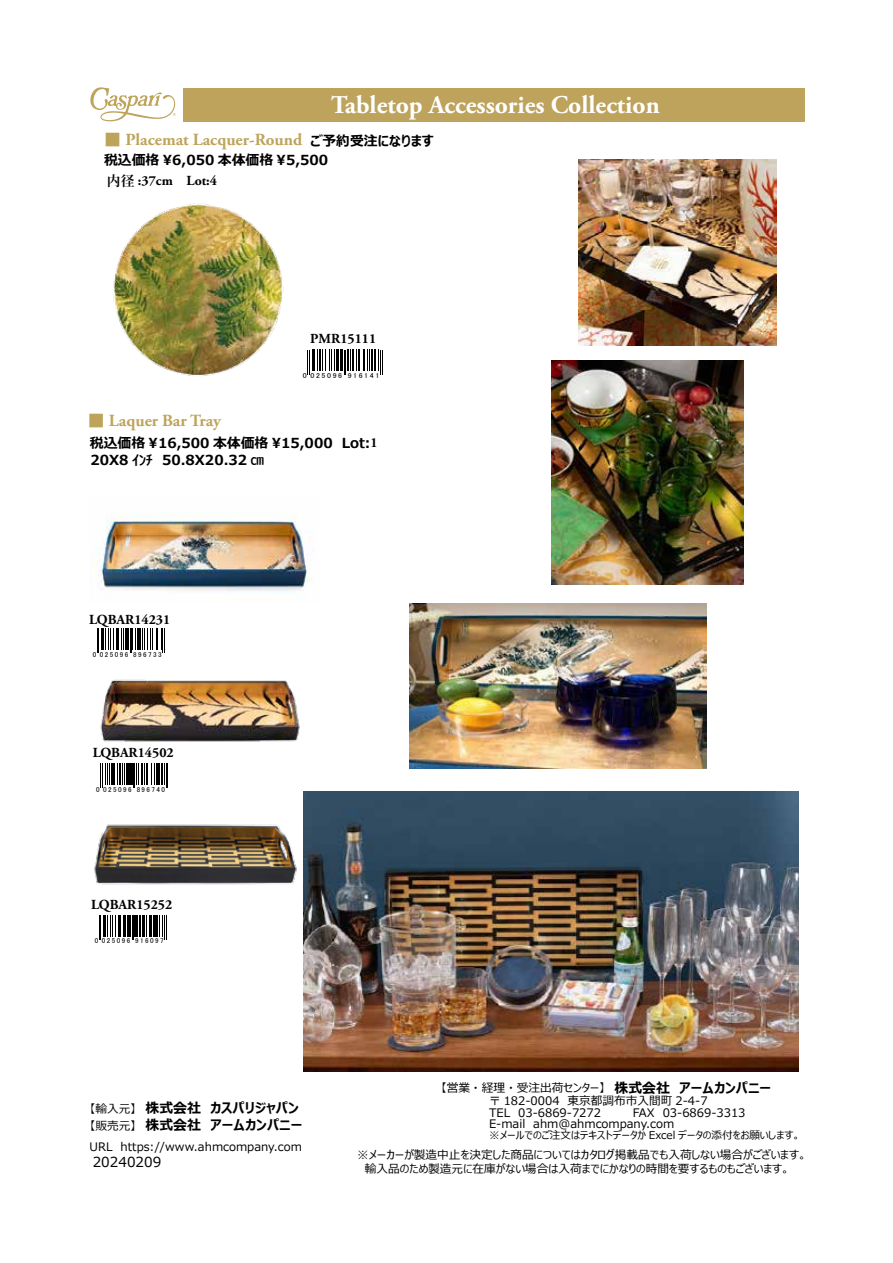
<style>
.page{position:relative;width:893px;height:1263px;background:#fff}
.page>*{position:absolute;margin:0;border:0;box-sizing:border-box;transform-origin:0 0}
.t1{font:700 25.5px "Adobe Garamond Pro";color:#fff}
.t2{font:700 16.95px "Adobe Garamond Pro";color:#bea45b}
.t3{font:700 13.8px "Meiryo UI";color:#000}
.t4{font:700 13.8px "Adobe Garamond Pro";color:#000}
.t5{font:13.8px "Meiryo UI";color:#000}
.t6{font:11.7px "Meiryo UI";color:#000}
.t7{font:10.65px "Meiryo UI";color:#000}
.t8{font:7.05px "MS UI Gothic";letter-spacing:.2em;color:#000}
.t9{font:7.05px "MS UI Gothic";letter-spacing:.2em;color:#000;scale:1.11 1}
.s1{font-family:"Koz Min Pro";font-weight:400}
.s2{font-family:"Koz Min Pro"}
.s3{font-family:"Adobe Garamond Pro"}
.s4{font-weight:400;font-size:11.7px}
.s5{font-weight:700;font-size:13.8px}
</style>
<div class="page">
<img style="left:93px;top:513px;width:219px;height:78px">
<img style="left:100px;top:679px;width:200px;height:63px">
<img style="left:94px;top:824px;width:203px;height:61px">
<svg style="left:97px;top:628px;width:68px;height:25px"></svg>
<svg style="left:100px;top:763px;width:68px;height:25px"></svg>
<svg style="left:99px;top:915px;width:68px;height:25px"></svg>
<img style="left:113px;top:204px;width:171px;height:172px">
<svg style="left:307px;top:350px;width:76px;height:24px"></svg>
<img style="left:409px;top:603px;width:298px;height:165px">
<img style="left:551px;top:361px;width:193px;height:223px">
<div style="left:183px;top:88px;width:621px;height:33px;background:#bda35c"></div>
<svg style="left:90px;top:87px;width:86px;height:35px"></svg>
<img style="left:578px;top:160px;width:199px;height:185px">
<img style="left:303px;top:791px;width:496px;height:280px">
<h1 class="t1" style="left:331px;top:90px;width:330px">Tabletop Accessories Collection</h1>
<p class="t3" style="left:310px;top:132px;width:125px">ご予約受注になります</p>
<h2 class="t2" style="left:104px;top:130px;width:200px"><span class="s1">■</span> Placemat Lacquer-Round</h2>
<p class="t4" style="left:107px;top:173px;width:112px"><span class="s2">内径</span> :37cm Lot:4</p>
<p class="t3" style="left:104px;top:150px;width:226px">税込価格 \6,050 本体価格 \5,500</p>
<p class="t4" style="left:310px;top:331px;width:67px">PMR15111</p>
<p class="t9" style="left:303px;top:372px;width:71px">0 025096 916141</p>
<h2 class="t2" style="left:88px;top:410px;width:135px"><span class="s1">■</span> Laquer Bar Tray</h2>
<p class="t3" style="left:90px;top:433px;width:289px">税込価格 ¥16,500 本体価格 ¥15,000　Lot:<span class="s3">1</span></p>
<p class="t3" style="left:91px;top:450px;width:175px">20X8 ｲﾝﾁ　50.8X20.32 ㎝</p>
<p class="t4" style="left:89px;top:611px;width:83px">LQBAR14231</p>
<p class="t8" style="left:93px;top:650px;width:70px">0 025096 896733</p>
<p class="t4" style="left:93px;top:744px;width:83px">LQBAR14502</p>
<p class="t8" style="left:96px;top:786px;width:70px">0 025096 896740</p>
<p class="t4" style="left:91px;top:897px;width:83px">LQBAR15252</p>
<p class="t8" style="left:95px;top:937px;width:70px">0 025096 916097</p>
<p class="t3" style="left:90px;top:1098px;width:211px"><span class="s4">【輸入元】</span> 株式会社　カスパリジャパン</p>
<p class="t3" style="left:90px;top:1115px;width:214px"><span class="s4">【販売元】</span> 株式会社　アームカンパニー</p>
<p class="t6" style="left:90px;top:1138px;width:214px">URL https://www.ahmcompany.com</p>
<p class="t5" style="left:93px;top:1152px;width:70px">20240209</p>
<p class="t6" style="left:441px;top:1080px;width:332px">【営業・経理・受注出荷センター】 <span class="s5">株式会社　アームカンパニー</span></p>
<p class="t6" style="left:489px;top:1116px;width:187px">E-mail ahm@ahmcompany.com</p>
<p class="t6" style="left:489px;top:1093px;width:220px">〒 182-0004　東京都調布市入間町 2-4-7</p>
<p class="t6" style="left:489px;top:1104px;width:114px">TEL 03-6869-7272</p>
<p class="t6" style="left:633px;top:1104px;width:114px">FAX 03-6869-3313</p>
<p class="t7" style="left:489px;top:1128px;width:313px">※メールでのご注文はテキストデータか Excel データの添付をお願いします。</p>
<p class="t6" style="left:357px;top:1147px;width:451px">※メーカーが製造中止を決定した商品についてはカタログ掲載品でも入荷しない場合がございます。</p>
<p class="t6" style="left:357px;top:1160px;width:434px">　輸入品のため製造元に在庫がない場合は入荷までにかなりの時間を要するものもございます。</p>
</div>
